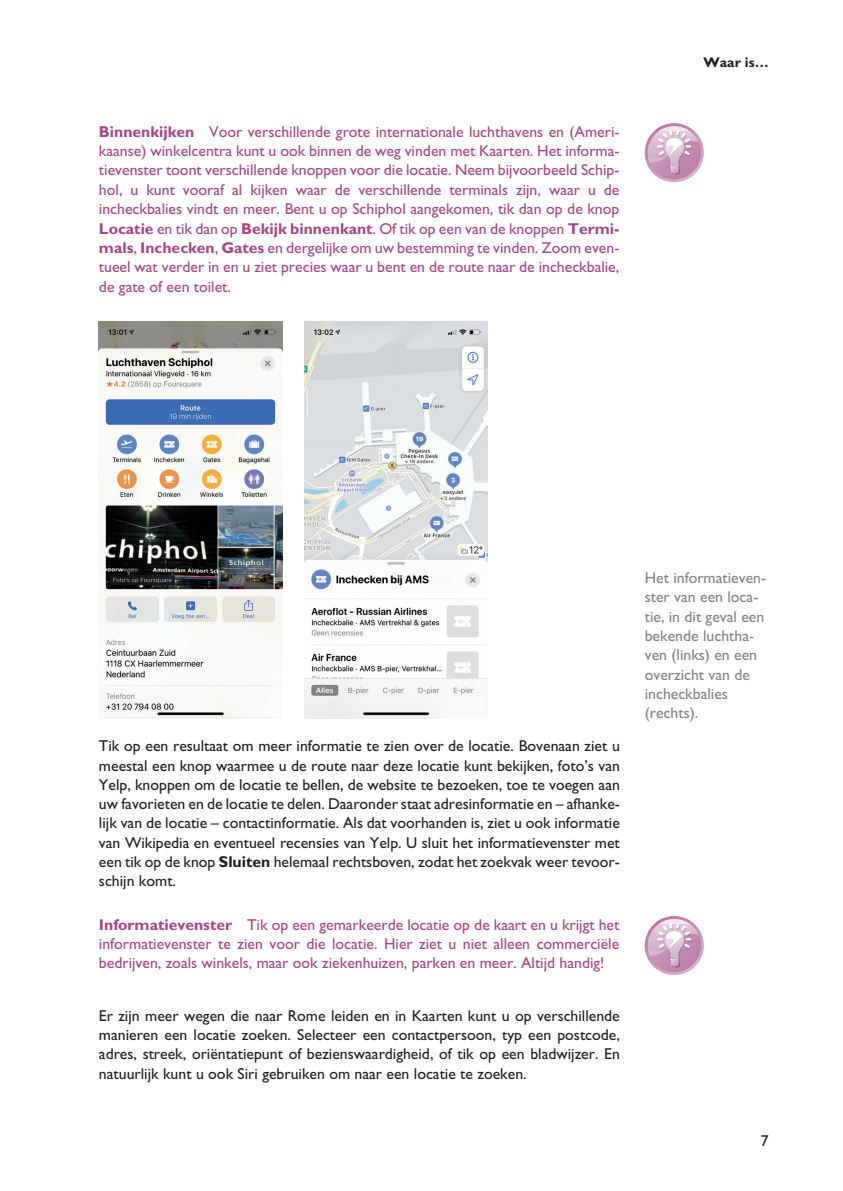
<style>
.page{position:relative;width:843px;height:1191px;background:#fff}
.page>*{position:absolute;margin:0;border:0;box-sizing:border-box;transform-origin:0 0}
.t1{font:15.75px/19.2px "Gill Sans";color:#a54586;text-align:justify}
.t2{font:15.75px/19.2px "Gill Sans";color:#231f20;text-align:justify}
.t3{font:15.75px/19.2px "Gill Sans";color:#808285}
.t4{font:700 14px "Gill Sans";color:#231f20}
.s1{font-weight:700}
</style>
<div class="page">
<img style="left:99px;top:321px;width:183px;height:397px">
<img style="left:304px;top:321px;width:183px;height:397px">
<svg style="left:645px;top:123px;width:59px;height:59px"></svg>
<svg style="left:645px;top:916px;width:59px;height:59px"></svg>
<p class="t1" style="left:99px;top:124px;width:522px"><span class="s1">Binnenkijken</span> Voor verschillende grote internationale luchthavens en (Ameri&shy;kaanse) winkelcentra kunt u ook binnen de weg vinden met Kaarten. Het informa&shy;tievenster toont verschillende knoppen voor die locatie. Neem bijvoorbeeld Schip&shy;hol, u kunt vooraf al kijken waar de verschillende terminals zijn, waar u de incheckbalies vindt en meer. Bent u op Schiphol aangekomen, tik dan op de knop <span class="s1">Locatie</span> en tik dan op <span class="s1">Bekijk binnenkant</span>. Of tik op een van de knoppen <span class="s1">Termi&shy;mals</span>, <span class="s1">Inchecken</span>, <span class="s1">Gates</span> en dergelijke om uw bestemming te vinden. Zoom even&shy;tueel wat verder in en u ziet precies waar u bent en de route naar de incheckbalie, de gate of een toilet.</p>
<p class="t4" style="left:703px;top:57px;width:67px">Waar is…</p>
<p class="t2" style="left:99px;top:738px;width:522px">Tik op een resultaat om meer informatie te zien over de locatie. Bovenaan ziet u meestal een knop waarmee u de route naar deze locatie kunt bekijken, foto’s van Yelp, knoppen om de locatie te bellen, de website te bezoeken, toe te voegen aan uw favorieten en de locatie te delen. Daaronder staat adresinformatie en – afhanke&shy;lijk van de locatie – contactinformatie. Als dat voorhanden is, ziet u ook informatie van Wikipedia en eventueel recensies van Yelp. U sluit het informatievenster met een tik op de knop <span class="s1">Sluiten</span> helemaal rechtsboven, zodat het zoekvak weer tevoor&shy;schijn komt.</p>
<p class="t1" style="left:99px;top:916px;width:522px"><span class="s1">Informatievenster</span> Tik op een gemarkeerde locatie op de kaart en u krijgt het informatievenster te zien voor die locatie. Hier ziet u niet alleen commerciële bedrijven, zoals winkels, maar ook ziekenhuizen, parken en meer. Altijd handig!</p>
<p class="t2" style="left:99px;top:1007px;width:522px">Er zijn meer wegen die naar Rome leiden en in Kaarten kunt u op verschillende manieren een locatie zoeken. Selecteer een contactpersoon, typ een postcode, adres, streek, oriëntatiepunt of bezienswaardigheid, of tik op een bladwijzer. En natuurlijk kunt u ook Siri gebruiken om naar een locatie te zoeken.</p>
<p class="t3" style="left:645px;top:570px;width:123px">Het informatieven&shy;ster van een loca&shy;tie, in dit geval een bekende luchtha&shy;ven (links) en een overzicht van de incheckbalies (rechts).</p>
<p class="t2" style="left:761px;top:1133px;width:9px">7</p>
</div>
